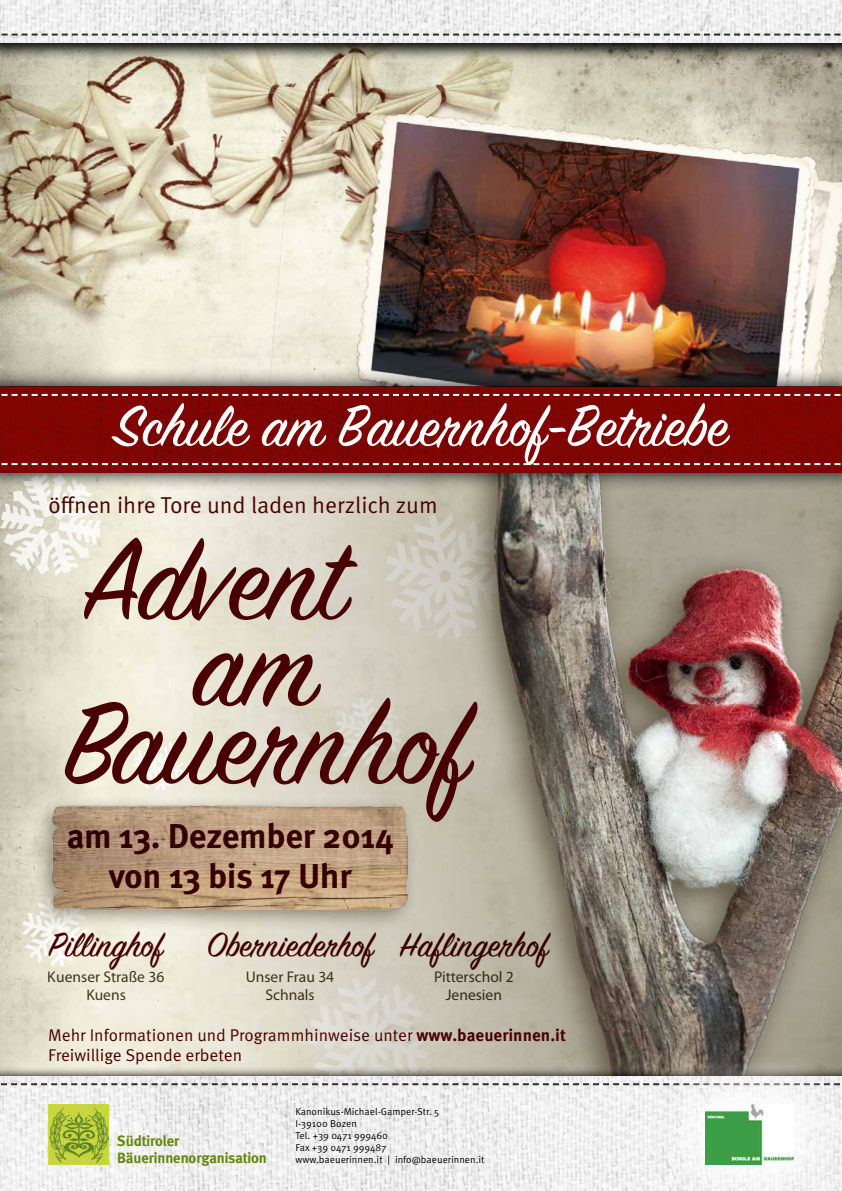
<style>
.page{position:relative;width:842px;height:1191px;background:#fff}
.page>*{position:absolute;margin:0;border:0;box-sizing:border-box;transform-origin:0 0}
.t1{font:127.6px "Sign Painter House Script";color:#480100}
.t2{font:64px "Sign Painter House Script";color:#fff}
.t3{font:37.5px "Sign Painter House Script";color:#480100}
.t4{font:700 34.4px/40px "Meta Pro";letter-spacing:-.01em;color:#480100;text-align:center}
.t5{font:23px "Meta Pro";color:#480100}
.t6{font:17px/20.4px "Meta Pro";color:#480100}
.t7{font:15.5px/18.6px "Myriad Pro";color:#423a25;text-align:center}
.t8{font:700 14.9px/17.1px "Meta";color:#65870f}
.t9{font:10px/12px "Meta Pro";color:#000}
.s1{font-weight:700}
</style>
<div class="page">
<img style="left:0;top:61px;width:842px;height:915px">
<svg style="left:21px;top:897px;width:68px;height:70px"></svg>
<svg style="left:0;top:491px;width:102px;height:85px"></svg>
<svg style="left:130px;top:491px;width:281px;height:485px;background:#e1ddce"></svg>
<img style="left:411px;top:519px;width:431px;height:457px">
<img style="left:0;top:61px;width:656px;height:307px">
<svg style="left:0;top:1102px;width:650px;height:89px;fill:#f0f0f0"></svg>
<svg style="left:0;top:976px;width:842px;height:126px;background:#c3bfb3"></svg>
<svg style="left:0;top:43px;width:842px;height:18px;background:#7d7a6b"></svg>
<svg style="left:0;top:0;width:842px;height:43px;fill:#efefef"></svg>
<svg style="left:0;top:34px;width:842px;height:2px"></svg>
<img style="left:261px;top:102px;width:581px;height:417px">
<svg style="left:650px;top:1049px;width:192px;height:142px;fill:#f2f2f2"></svg>
<img style="left:705px;top:1104px;width:89px;height:60px">
<svg style="left:0;top:368px;width:842px;height:123px;background:#8f857b"></svg>
<img style="left:0;top:387px;width:842px;height:85px">
<svg style="left:0;top:394px;width:842px;height:2px"></svg>
<svg style="left:0;top:463px;width:842px;height:2px"></svg>
<img style="left:48px;top:1104px;width:60px;height:60px">
<div style="left:32px;top:795px;width:386px;height:136px;background:#423a25;opacity:.5"></div>
<img style="left:47px;top:805px;width:361px;height:105px">
<h2 class="t2" style="left:114px;top:396px;width:615px">Schule am Bauernhof-Betriebe</h2>
<h3 class="t5" style="left:48px;top:491px;width:391px">öffnen ihre Tore und laden herzlich zum</h3>
<h1 class="t1" style="left:83px;top:520px;width:264px">Advent</h1>
<h1 class="t1" style="left:192px;top:606px;width:126px">am</h1>
<h1 class="t1" style="left:64px;top:684px;width:407px">Bauernhof</h1>
<h3 class="t4" style="left:67px;top:817px;width:329px">am 13. Dezember 2014 von 13 bis 17 Uhr</h3>
<h3 class="t3" style="left:49px;top:927px;width:115px">Pillinghof</h3>
<h3 class="t7" style="left:48px;top:966px;width:118px">Kuenser Straße 36<br>Kuens</h3>
<h3 class="t3" style="left:206px;top:927px;width:169px">Oberniederhof</h3>
<h3 class="t7" style="left:246px;top:966px;width:90px">Unser Frau 34<br>Schnals</h3>
<h3 class="t3" style="left:400px;top:927px;width:150px">Haflingerhof</h3>
<h3 class="t7" style="left:434px;top:966px;width:81px">Pitterschol 2<br>Jenesien</h3>
<h3 class="t6" style="left:48px;top:1025px;width:519px">Mehr Informationen und Programmhinweise unter <span class="s1">www.baeuerinnen.it<br></span>Freiwillige Spende erbeten</h3>
<h3 class="t8" style="left:117px;top:1132px;width:151px">Südtiroler<br>Bäuerinnenorganisation</h3>
<p class="t9" style="left:295px;top:1105px;width:191px">Kanonikus-Michael-Gamper-Str. 5<br>I-39100 Bozen<br>Tel. +39 0471 999460<br>Fax +39 0471 999487<br>www.baeuerinnen.it | info@baeuerinnen.it</p>
</div>
